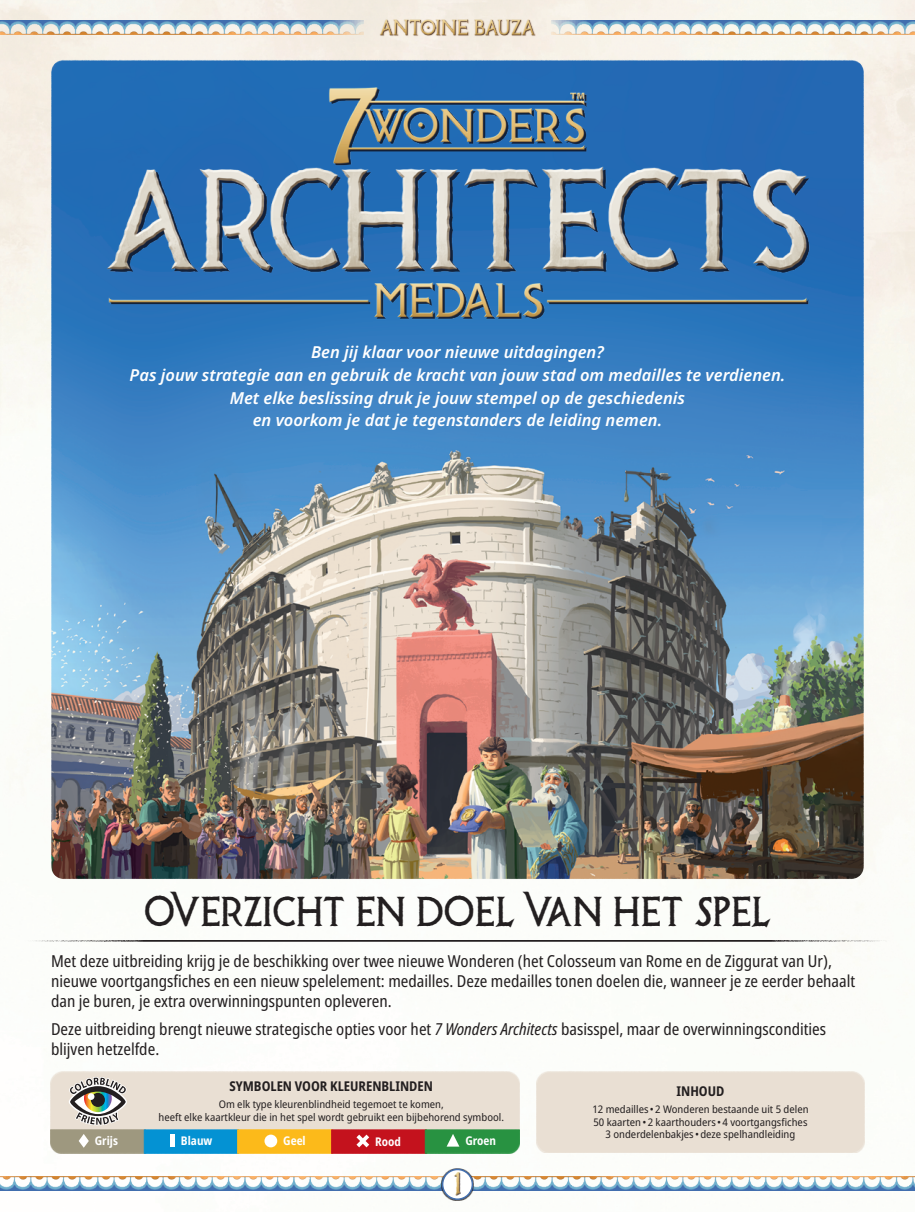
<style>
.page{position:relative;width:915px;height:1212px;background:#fff}
.page>*{position:absolute;margin:0;border:0;box-sizing:border-box;transform-origin:0 0}
.t1{font:40.5px "Possum Saltare NFPL";color:#231f20}
.t2{font:condensed 16.5px/19.8px "Noto Sans";color:#231f20}
.t3{font:italic 600 16.5px/22.5px "Noto Sans";color:#fff;text-align:center}
.t4{font:700 condensed 13.5px "Noto Sans";color:#231f20}
.t5{font:700 condensed 12px "Noto Sans";color:#fff}
.t6{font:semi-condensed 10.5px/12.6px "Noto Sans";color:#231f20;text-align:center}
.s1{font-style:italic}
</style>
<div class="page">
<img style="left:0;top:0;width:914px;height:1201px">
<img style="left:0;top:1177px;width:441px;height:14px">
<img style="left:473px;top:1177px;width:441px;height:14px">
<img style="left:0;top:21px;width:363px;height:13px">
<img style="left:551px;top:21px;width:363px;height:13px">
<svg style="left:441px;top:1168px;width:32px;height:32px"></svg>
<svg style="left:442px;top:1169px;width:30px;height:30px"></svg>
<div style="left:441px;top:1169px;width:32px;height:31px;border:2px solid #436faf;border-radius:50%"></div>
<img style="left:453px;top:1170px;width:7px;height:28px">
<img style="left:379px;top:18px;width:156px;height:19px">
<img style="left:51px;top:60px;width:812px;height:819px">
<img style="left:102px;top:72px;width:710px;height:256px">
<hr style="left:17px;top:940px;width:880px;height:1px;background:#231f20">
<svg style="left:536px;top:1071px;width:328px;height:82px"></svg>
<div style="left:537px;top:1072px;width:326px;height:80px;background:#e9dfd3;border-radius:13px"></div>
<svg style="left:50px;top:1071px;width:470px;height:58px"></svg>
<svg style="left:50px;top:1129px;width:94px;height:24px"></svg>
<div style="left:144px;top:1129px;width:95px;height:24px;background:#0492d3"></div>
<div style="left:237px;top:1129px;width:96px;height:24px;background:#fcba1a"></div>
<div style="left:331px;top:1129px;width:95px;height:24px;background:#c4121d"></div>
<svg style="left:424px;top:1129px;width:96px;height:24px"></svg>
<svg style="left:51px;top:1072px;width:468px;height:80px"></svg>
<p class="t3" style="left:130px;top:342px;width:657px">Ben jij klaar voor nieuwe uitdagingen?<br>Pas jouw strategie aan en gebruik de kracht van jouw stad om medailles te verdienen.<br>Met elke beslissing druk je jouw stempel op de geschiedenis<br>en voorkom je dat je tegenstanders de leiding nemen.</p>
<h1 class="t1" style="left:144px;top:884px;width:628px">OVERZICHT EN DOEL VAN HET SPEL</h1>
<p class="t2" style="left:51px;top:952px;width:805px">Met deze uitbreiding krijg je de beschikking over twee nieuwe Wonderen (het Colosseum van Rome en de Ziggurat van Ur), nieuwe voortgangsfiches en een nieuw spelelement: medailles. Deze medailles tonen doelen die, wanneer je ze eerder behaalt dan je buren, je extra overwinningspunten opleveren.</p>
<p class="t2" style="left:51px;top:1020px;width:776px">Deze uitbreiding brengt nieuwe strategische opties voor het <span class="s1">7 Wonders Architects</span> basisspel, maar de overwinningscondities blijven hetzelfde.</p>
<p class="t4" style="left:229px;top:1077px;width:205px">SYMBOLEN VOOR KLEURENBLINDEN</p>
<p class="t6" style="left:158px;top:1098px;width:347px">Om elk type kleurenblindheid tegemoet te komen,<br>heeft elke kaartkleur die in het spel wordt gebruikt een bijbehorend symbool.</p>
<p class="t5" style="left:95px;top:1132px;width:25px">Grijs</p>
<p class="t5" style="left:181px;top:1132px;width:33px">Blauw</p>
<p class="t5" style="left:283px;top:1132px;width:24px">Geel</p>
<p class="t5" style="left:375px;top:1132px;width:27px">Rood</p>
<p class="t5" style="left:465px;top:1132px;width:32px">Groen</p>
<p class="t4" style="left:676px;top:1081px;width:49px">INHOUD</p>
<p class="t6" style="left:592px;top:1103px;width:218px">12 medailles •2 Wonderen bestaande uit 5 delen<br>50 kaarten•2 kaarthouders •4 voortgangsfiches<br>3 onderdelenbakjes •deze spelhandleiding</p>
</div>
